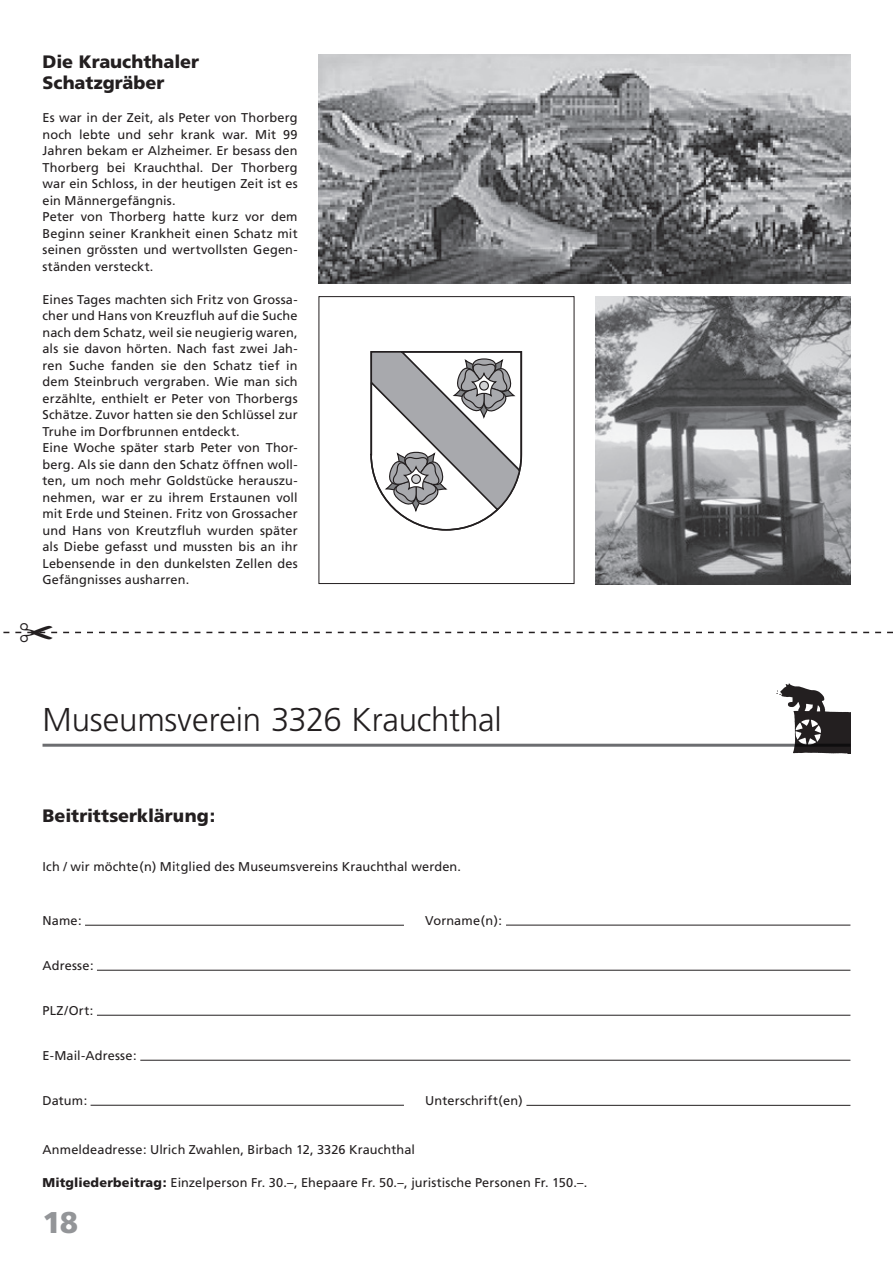
<style>
.page{position:relative;width:893px;height:1263px;background:#fff}
.page>*{position:absolute;margin:0;border:0;box-sizing:border-box;transform-origin:0 0}
.t1{font:300 33px "Frutiger";letter-spacing:-.005em;color:#231f20}
.t2{font:900 30px "Frutiger";color:#939598}
.t3{font:900 18px/21px "Frutiger";color:#231f20}
.t4{font:12.75px/16.5px "Frutiger";letter-spacing:.01em;color:#231f20}
.s1{font-weight:900}
</style>
<div class="page">
<svg style="left:370px;top:351px;width:153px;height:180px"></svg>
<div style="left:412px;top:475px;width:8px;height:8px;background:#d1d2d4;border-radius:50%"></div>
<div style="left:411px;top:474px;width:10px;height:10px;border:1px solid #231f20;border-radius:50%"></div>
<div style="left:319px;top:296px;width:255px;height:288px;border:1px solid #231f20"></div>
<img style="left:319px;top:54px;width:531px;height:230px">
<img style="left:595px;top:297px;width:255px;height:287px">
<hr style="left:43px;top:744px;width:807px;height:3px;background:#6c6d70">
<hr style="left:85px;top:925px;width:319px;height:1px;background:#231f20">
<hr style="left:506px;top:925px;width:344px;height:1px;background:#231f20">
<hr style="left:97px;top:970px;width:753px;height:1px;background:#231f20">
<hr style="left:97px;top:1015px;width:753px;height:1px;background:#231f20">
<hr style="left:140px;top:1060px;width:710px;height:1px;background:#231f20">
<hr style="left:91px;top:1105px;width:313px;height:1px;background:#231f20">
<hr style="left:526px;top:1105px;width:324px;height:1px;background:#231f20">
<img style="left:778px;top:683px;width:72px;height:70px">
<svg style="left:3px;top:631px;width:890px;height:3px"></svg>
<h3 class="t3" style="left:43px;top:51px;width:158px">Die Krauchthaler<br>Schatzgräber</h3>
<p class="t4" style="left:43px;top:109px;width:257px">Es war in der Zeit, als Peter von Thorberg noch lebte und sehr krank war. Mit 99<br>Jahren bekam er Alzheimer. Er besass den Thorberg bei Krauchthal. Der Thorberg war ein Schloss, in der heutigen Zeit ist es ein Männergefängnis.<br>Peter von Thorberg hatte kurz vor dem Beginn seiner Krankheit einen Schatz mit seinen grössten und wertvollsten Gegen&shy;ständen versteckt.</p>
<p class="t4" style="left:43px;top:291px;width:257px">Eines Tages machten sich Fritz von Grossa&shy;cher und Hans von Kreuzfluh auf die Suche nach dem Schatz, weil sie neugierig waren, als sie davon hörten. Nach fast zwei Jah&shy;ren Suche fanden sie den Schatz tief in dem Steinbruch vergraben. Wie man sich erzählte, enthielt er Peter von Thorbergs Schätze. Zuvor hatten sie den Schlüssel zur Truhe im Dorfbrunnen entdeckt.<br>Eine Woche später starb Peter von Thor&shy;berg. Als sie dann den Schatz öffnen woll&shy;ten, um noch mehr Goldstücke herauszu&shy;nehmen, war er zu ihrem Erstaunen voll mit Erde und Steinen. Fritz von Grossacher und Hans von Kreutzfluh wurden später als Diebe gefasst und mussten bis an ihr Lebensende in den dunkelsten Zellen des Gefängnisses ausharren.</p>
<h1 class="t1" style="left:43px;top:701px;width:461px">Museumsverein 3326 Krauchthal</h1>
<h3 class="t3" style="left:43px;top:805px;width:174px">Beitrittserklärung:</h3>
<p class="t4" style="left:43px;top:859px;width:420px">Ich / wir möchte(n) Mitglied des Museumsvereins Krauchthal werden.</p>
<p class="t4" style="left:43px;top:912px;width:41px">Name:</p>
<p class="t4" style="left:425px;top:912px;width:78px">Vorname(n):</p>
<p class="t4" style="left:43px;top:957px;width:53px">Adresse:</p>
<p class="t4" style="left:43px;top:1002px;width:52px">PLZ/Ort:</p>
<p class="t4" style="left:43px;top:1047px;width:96px">E-Mail-Adresse:</p>
<p class="t4" style="left:43px;top:1092px;width:46px">Datum:</p>
<p class="t4" style="left:425px;top:1092px;width:99px">Unterschrift(en)</p>
<p class="t4" style="left:43px;top:1142px;width:374px">Anmeldeadresse: Ulrich Zwahlen, Birbach 12, 3326 Krauchthal</p>
<p class="t4" style="left:43px;top:1175px;width:546px"><span class="s1">Mitgliederbeitrag:</span> Einzelperson Fr. 30.–, Ehepaare Fr. 50.–, juristische Personen Fr. 150.–.</p>
<h2 class="t2" style="left:43px;top:1204px;width:37px">18</h2>
</div>
